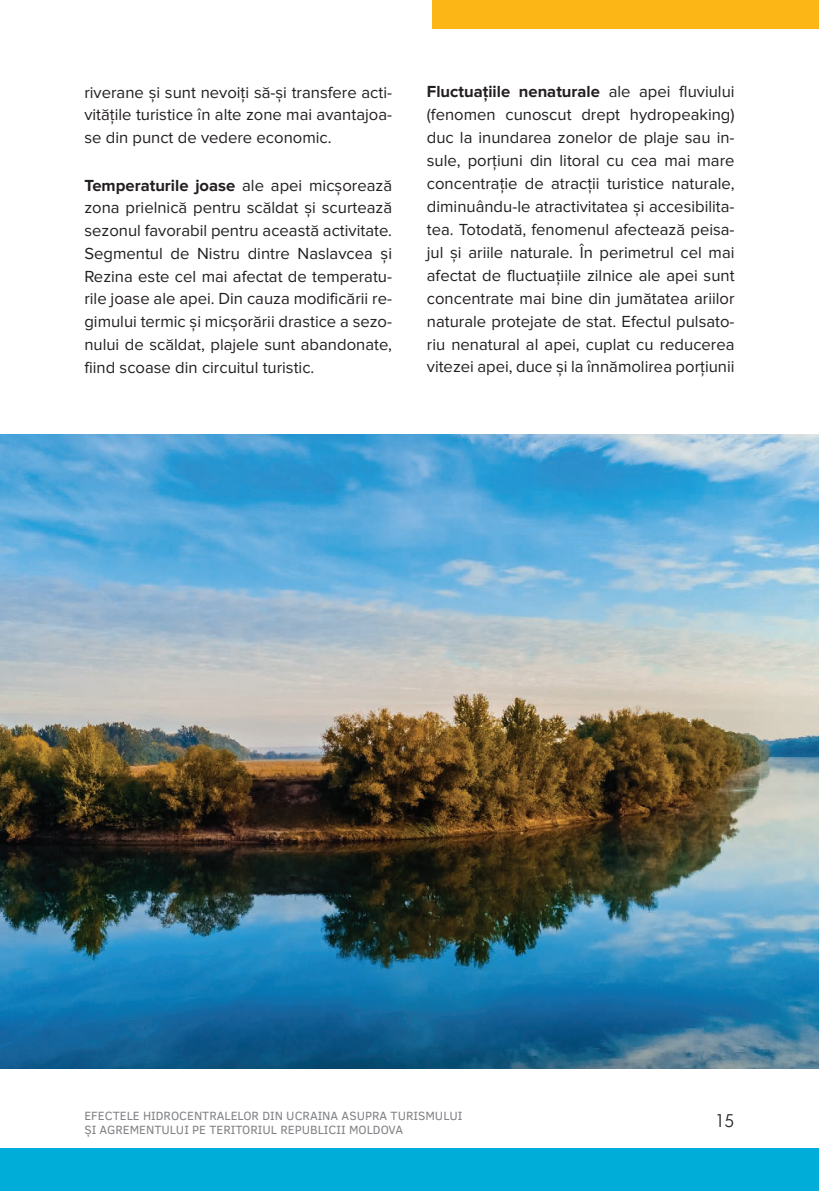
<style>
.page{position:relative;width:819px;height:1191px;background:#fff}
.page>*{position:absolute;margin:0;border:0;box-sizing:border-box;transform-origin:0 0}
.t1{font:18.2px "Futuris Normal";color:#231f20}
.t2{font:16.62px/22.9px "Proxima Nova";color:#231f20;text-align:justify}
.t3{font:12.25px/14px "Clear Sans";color:#808285}
.s1{font-weight:700}
</style>
<div class="page">
<div style="left:0;top:1148px;width:819px;height:43px;background:#00add9"></div>
<div style="left:432px;top:0;width:387px;height:29px;background:#fcb615"></div>
<img style="left:0;top:435px;width:819px;height:633px">
<p class="t2" style="left:84px;top:81px;width:309px">riverane și sunt nevoiți să-și transfere acti&shy;vitățile turistice în alte zone mai avantajoa&shy;se din punct de vedere economic.</p>
<p class="t2" style="left:84px;top:174px;width:309px"><span class="s1">Temperaturile joase</span> ale apei micșorează zona prielnică pentru scăldat și scurtează sezonul favorabil pentru această activitate.<br>Segmentul de Nistru dintre Naslavcea și Rezina este cel mai afectat de temperatu&shy;rile joase ale apei. Din cauza modificării re&shy;gimului termic și micșorării drastice a sezo&shy;nului de scăldat, plajele sunt abandonate, fiind scoase din circuitul turistic.</p>
<p class="t2" style="left:427px;top:81px;width:309px"><span class="s1">Fluctuațiile nenaturale</span> ale apei fluviului (fenomen cunoscut drept hydropeaking) duc la inundarea zonelor de plaje sau in&shy;sule, porțiuni din litoral cu cea mai mare concentrație de atracții turistice naturale, diminuându-le atractivitatea și accesibilita&shy;tea. Totodată, fenomenul afectează peisa&shy;jul și ariile naturale. În perimetrul cel mai afectat de fluctuațiile zilnice ale apei sunt concentrate mai bine din jumătatea ariilor naturale protejate de stat. Efectul pulsato&shy;riu nenatural al apei, cuplat cu reducerea vitezei apei, duce și la înnămolirea porțiunii</p>
<p class="t3" style="left:84px;top:1108px;width:379px">EFECTELE HIDROCENTRALELOR DIN UCRAINA ASUPRA TURISMULUI<br>ȘI AGREMENTULUI PE TERITORIUL REPUBLICII MOLDOVA</p>
<p class="t1" style="left:714px;top:1110px;width:21px">15</p>
</div>
